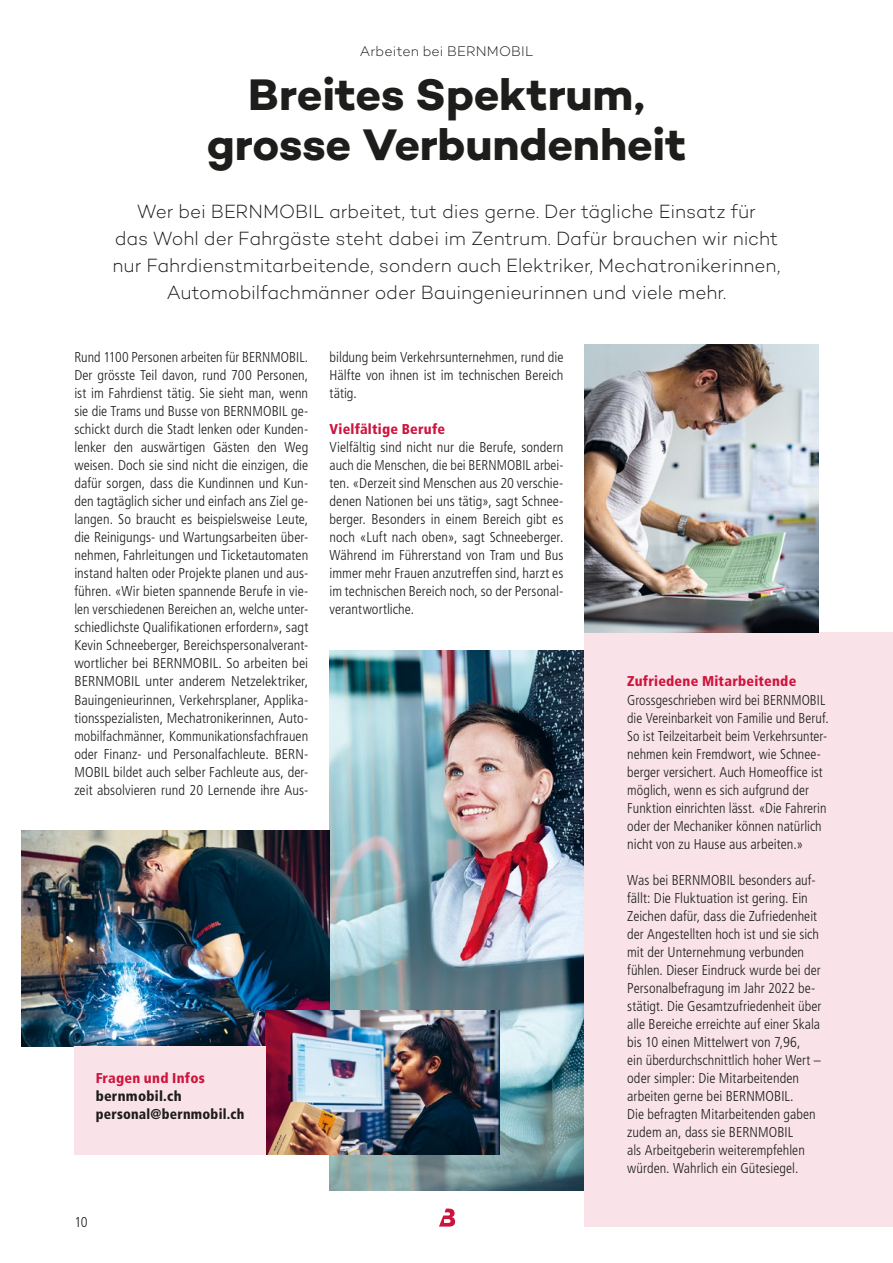
<style>
.page{position:relative;width:893px;height:1263px;background:#fff}
.page>*{position:absolute;margin:0;border:0;box-sizing:border-box;transform-origin:0 0}
.t1{font:700 45px/49.5px "Campton";letter-spacing:-.005em;color:#1d1d1b;text-align:center}
.t2{font:300 19.5px/27px "Campton";letter-spacing:-.005em;color:#1d1d1b;text-align:center}
.t3{font:300 condensed 14.25px/18px "Frutiger LT Std";letter-spacing:.005em;color:#1d1d1b;text-align:justify}
.t4{font:300 condensed 14.25px/18px "Frutiger LT Std";letter-spacing:.005em;color:#1d1d1b;scale:.96 1}
.t5{font:900 condensed 14.25px "Frutiger LT Std";letter-spacing:.015em;color:#ce143d}
.t6{font:900 condensed 14.25px/18px "Frutiger LT Std";letter-spacing:.015em;color:#1d1d1b}
.t7{font:300 14.25px "Campton";letter-spacing:.01em;color:#1d1d1b}
</style>
<div class="page">
<svg style="left:439px;top:1208px;width:16px;height:18px"></svg>
<img style="left:330px;top:650px;width:255px;height:540px">
<img style="left:21px;top:830px;width:309px;height:216px">
<div style="left:585px;top:632px;width:308px;height:594px;background:#f9e3e8"></div>
<img style="left:585px;top:344px;width:234px;height:288px">
<img style="left:266px;top:1010px;width:234px;height:144px">
<div style="left:74px;top:1046px;width:192px;height:108px;background:#f9e3e8"></div>
<p class="t7" style="left:360px;top:42px;width:175px">Arbeiten bei BERNMOBIL</p>
<h1 class="t1" style="left:207px;top:70px;width:481px">Breites Spektrum, grosse Verbundenheit</h1>
<p class="t2" style="left:113px;top:198px;width:669px">Wer bei BERNMOBIL arbeitet, tut dies gerne. Der tägliche Einsatz für<br>das Wohl der Fahrgäste steht dabei im Zentrum. Dafür brauchen wir nicht nur Fahrdienstmitarbeitende, sondern auch Elektriker, Mechatronikerinnen, Automobilfachmänner oder Bauingenieurinnen und viele mehr.</p>
<p class="t3" style="left:74px;top:349px;width:235px">Rund 1100 Personen arbeiten für BERNMOBIL.<br>Der grösste Teil davon, rund 700 Personen, ist im Fahrdienst tätig. Sie sieht man, wenn sie die Trams und Busse von BERNMOBIL ge&shy;schickt durch die Stadt lenken oder Kunden&shy;lenker den auswärtigen Gästen den Weg weisen. Doch sie sind nicht die einzigen, die dafür sorgen, dass die Kundinnen und Kun&shy;den tagtäglich sicher und einfach ans Ziel ge&shy;langen. So braucht es beispielsweise Leute, die Reinigungs- und Wartungsarbeiten über&shy;nehmen, Fahrleitungen und Ticketautomaten instand halten oder Projekte planen und aus&shy;führen. «Wir bieten spannende Berufe in vie&shy;len verschiedenen Bereichen an, welche unter&shy;schiedlichste Qualifikationen erfordern», sagt Kevin Schneeberger, Bereichspersonalverant&shy;wortlicher bei BERNMOBIL. So arbeiten bei BERNMOBIL unter anderem Netzelektriker, Bauingenieurinnen, Verkehrsplaner, Applika&shy;tionsspezialisten, Mechatronikerinnen, Auto&shy;mobilfachmänner, Kommunikationsfachfrauen oder Finanz- und Personalfachleute. BERN-MOBIL bildet auch selber Fachleute aus, der&shy;zeit absolvieren rund 20 Lernende ihre Aus-</p>
<p class="t3" style="left:330px;top:349px;width:235px">bildung beim Verkehrsunternehmen, rund die Hälfte von ihnen ist im technischen Bereich tätig.</p>
<p class="t5" style="left:330px;top:421px;width:117px">Vielfältige Berufe</p>
<p class="t3" style="left:330px;top:439px;width:235px">Vielfältig sind nicht nur die Berufe, sondern auch die Menschen, die bei BERNMOBIL arbei&shy;ten. «Derzeit sind Menschen aus 20 verschie&shy;denen Nationen bei uns tätig», sagt Schnee&shy;berger. Besonders in einem Bereich gibt es noch «Luft nach oben», sagt Schneeberger.<br>Während im Führerstand von Tram und Bus immer mehr Frauen anzutreffen sind, harzt es im technischen Bereich noch, so der Personal&shy;verantwortliche.</p>
<p class="t5" style="left:96px;top:1069px;width:111px">Fragen und Infos</p>
<p class="t6" style="left:96px;top:1086px;width:150px">bernmobil.ch personal@bernmobil.ch</p>
<p class="t3" style="left:74px;top:1213px;width:15px">10</p>
<p class="t5" style="left:627px;top:673px;width:171px">Zufriedene Mitarbeitende</p>
<p class="t4" style="left:627px;top:691px;width:211px">Grossgeschrieben wird bei BERNMOBIL die Vereinbarkeit von Familie und Beruf.<br>So ist Teilzeitarbeit beim Verkehrsunter&shy;nehmen kein Fremdwort, wie Schnee&shy;berger versichert. Auch Homeoffice ist möglich, wenn es sich aufgrund der Funktion einrichten lässt. «Die Fahrerin oder der Mechaniker können natürlich nicht von zu Hause aus arbeiten.»</p>
<p class="t3" style="left:627px;top:871px;width:196px;text-align:left">Was bei BERNMOBIL besonders auf&shy;fällt: Die Fluktuation ist gering. Ein Zeichen dafür, dass die Zufriedenheit der Angestellten hoch ist und sie sich mit der Unternehmung verbunden fühlen. Dieser Eindruck wurde bei der Personalbefragung im Jahr 2022 be&shy;stätigt. Die Gesamtzufriedenheit über alle Bereiche erreichte auf einer Skala bis 10 einen Mittelwert von 7,96,<br>ein überdurchschnittlich hoher Wert – oder simpler: Die Mitarbeitenden arbeiten gerne bei BERNMOBIL.<br>Die befragten Mitarbeitenden gaben zudem an, dass sie BERNMOBIL<br>als Arbeitgeberin weiterempfehlen würden. Wahrlich ein Gütesiegel.</p>
</div>
